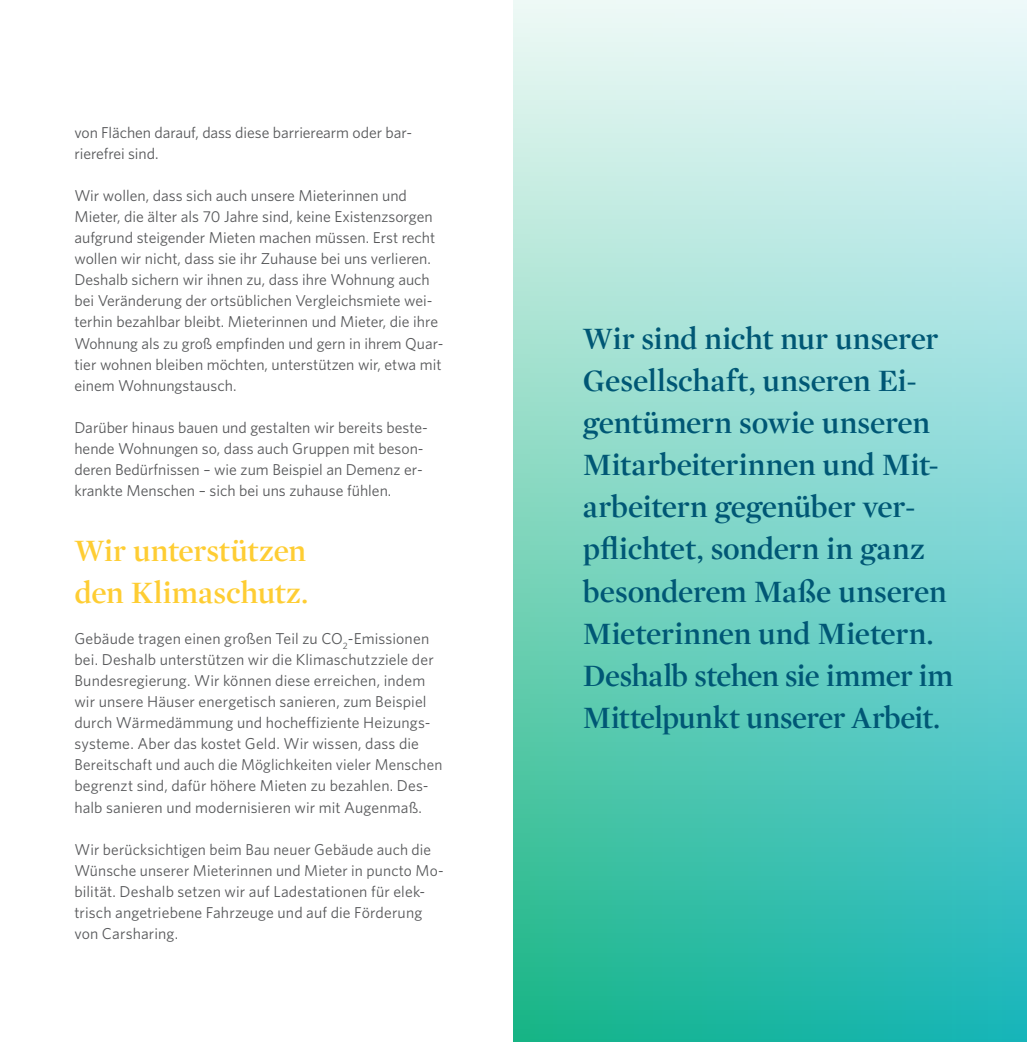
<style>
.page{position:relative;width:1027px;height:1042px;background:#fff}
.page>*{position:absolute;margin:0;border:0;box-sizing:border-box;transform-origin:0 0}
.t1{font:600 31.5px/42.2px "Mercury Display";letter-spacing:-.01em;color:#005775}
.t2{font:600 31.5px/42.2px "Mercury Display";letter-spacing:-.005em;color:#fecd33}
.Copy{font:15.75px/21px "Whitney";color:#57585a}
</style>
<div class="page">
<svg style="left:513px;top:0;width:514px;height:1042px;background:#82d6cb"></svg>
<p class="Copy" style="left:74px;top:121px;width:339px">von Flächen darauf, dass diese barrierearm oder bar&shy;rierefrei sind.</p>
<p class="Copy" style="left:74px;top:185px;width:371px">Wir wollen, dass sich auch unsere Mieterinnen und Mieter, die älter als 70 Jahre sind, keine Existenzsorgen aufgrund steigender Mieten machen müssen. Erst recht wollen wir nicht, dass sie ihr Zuhause bei uns verlieren.<br>Deshalb sichern wir ihnen zu, dass ihre Wohnung auch bei Veränderung der ortsüblichen Vergleichsmiete wei&shy;terhin bezahlbar bleibt. Mieterinnen und Mieter, die ihre Wohnung als zu groß empfinden und gern in ihrem Quar&shy;tier wohnen bleiben möchten, unterstützen wir, etwa mit einem Wohnungstausch.</p>
<p class="Copy" style="left:74px;top:416px;width:355px">Darüber hinaus bauen und gestalten wir bereits beste&shy;hende Wohnungen so, dass auch Gruppen mit beson&shy;deren Bedürfnissen – wie zum Beispiel an Demenz er&shy;krankte Menschen – sich bei uns zuhause fühlen.</p>
<p class="t2" style="left:74px;top:530px;width:235px">Wir unterstützen den Klimaschutz.</p>
<p class="Copy" style="left:74px;top:627px;width:370px">Gebäude tragen einen großen Teil zu CO<sub>2</sub>-Emissionen bei. Deshalb unterstützen wir die Klimaschutzziele der Bundesregierung. Wir können diese erreichen, indem wir unsere Häuser energetisch sanieren, zum Beispiel durch Wärmedämmung und hocheffiziente Heizungs&shy;systeme. Aber das kostet Geld. Wir wissen, dass die Bereitschaft und auch die Möglichkeiten vieler Menschen begrenzt sind, dafür höhere Mieten zu bezahlen. Des&shy;halb sanieren und modernisieren wir mit Augenmaß.</p>
<p class="Copy" style="left:74px;top:838px;width:371px">Wir berücksichtigen beim Bau neuer Gebäude auch die Wünsche unserer Mieterinnen und Mieter in puncto Mo&shy;bilität. Deshalb setzen wir auf Ladestationen für elek&shy;trisch angetriebene Fahrzeuge und auf die Förderung von Carsharing.</p>
<p class="t1" style="left:583px;top:317px;width:372px">Wir sind nicht nur unserer<br>Gesellschaft, unseren Ei-- gentümern sowie unseren<br>Mitarbeiterinnen und Mit&shy;arbeitern gegenüber ver&shy;pflichtet, sondern in ganz besonderem Maße unseren<br>Mieterinnen und Mietern.<br>Deshalb stehen sie immer im<br>Mittelpunkt unserer Arbeit.</p>
</div>
